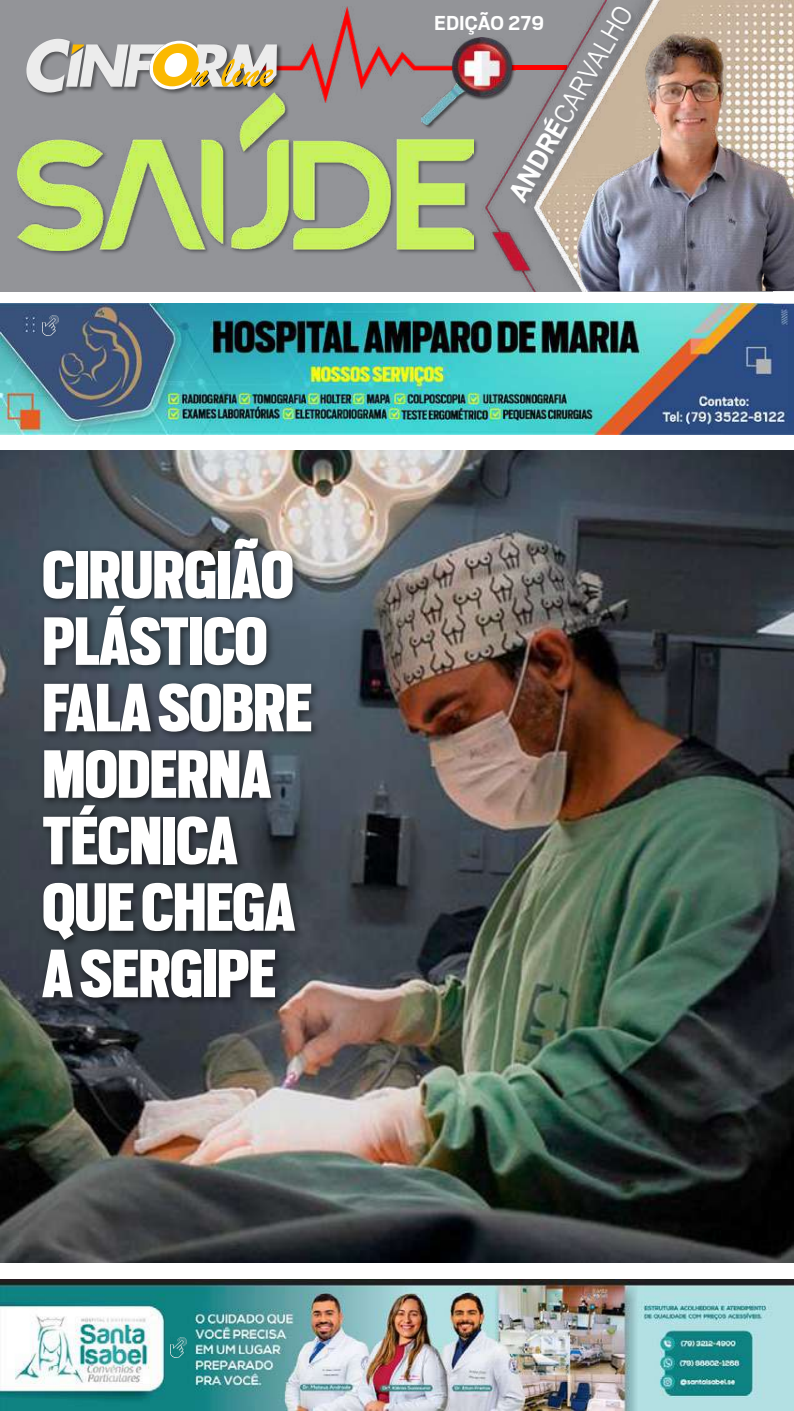
<style>
.page{position:relative;width:794px;height:1411px;background:#fff}
.page>*{position:absolute;margin:0;border:0;box-sizing:border-box;transform-origin:0 0}
.t1{font:900 75.88px/66.4px "Scout Cond";color:#fff}
.t2{font:300 31.25px "Scout";color:#fff}
.t3{font:700 22.5px "Scout";color:#fff}
.s1{font-weight:700}
</style>
<div class="page">
<div style="left:0;top:0;width:772px;height:291px;background:#939498"></div>
<img style="left:0;top:450px;width:794px;height:812px">
<img style="left:283px;top:6px;width:138px;height:86px">
<div style="left:26px;top:38px;width:257px;height:60px;background:#000;opacity:.45"></div>
<svg style="left:26px;top:39px;width:251px;height:53px"></svg>
<div style="left:17px;top:92px;width:461px;height:164px;background:#000;opacity:.4"></div>
<img style="left:18px;top:92px;width:455px;height:158px">
<img style="left:421px;top:38px;width:52px;height:87px">
<img style="left:666px;top:0;width:128px;height:27px">
<img style="left:666px;top:27px;width:128px;height:264px">
<img style="left:473px;top:0;width:193px;height:291px">
<img style="left:0;top:303px;width:794px;height:132px">
<img style="left:0;top:1279px;width:794px;height:131px">
<img style="left:43px;top:315px;width:15px;height:20px">
<img style="left:170px;top:1337px;width:16px;height:20px">
<div style="left:38px;top:534px;width:282px;height:472px;background:#000;opacity:.56"></div>
<p class="t2" style="left:502px;top:191px;width:223px;rotate:-60deg"><span class="s1">ANDRÉ</span>CARVALHO</p>
<p class="t3" style="left:434px;top:12px;width:112px">EDIÇÃO 279</p>
<p class="t1" style="left:43px;top:542px;width:271px">CIRURGIÃO<br>PLÁSTICO<br>FALA SOBRE<br>MODERNA<br>TÉCNICA<br>QUE CHEGA<br>A SERGIPE</p>
</div>
